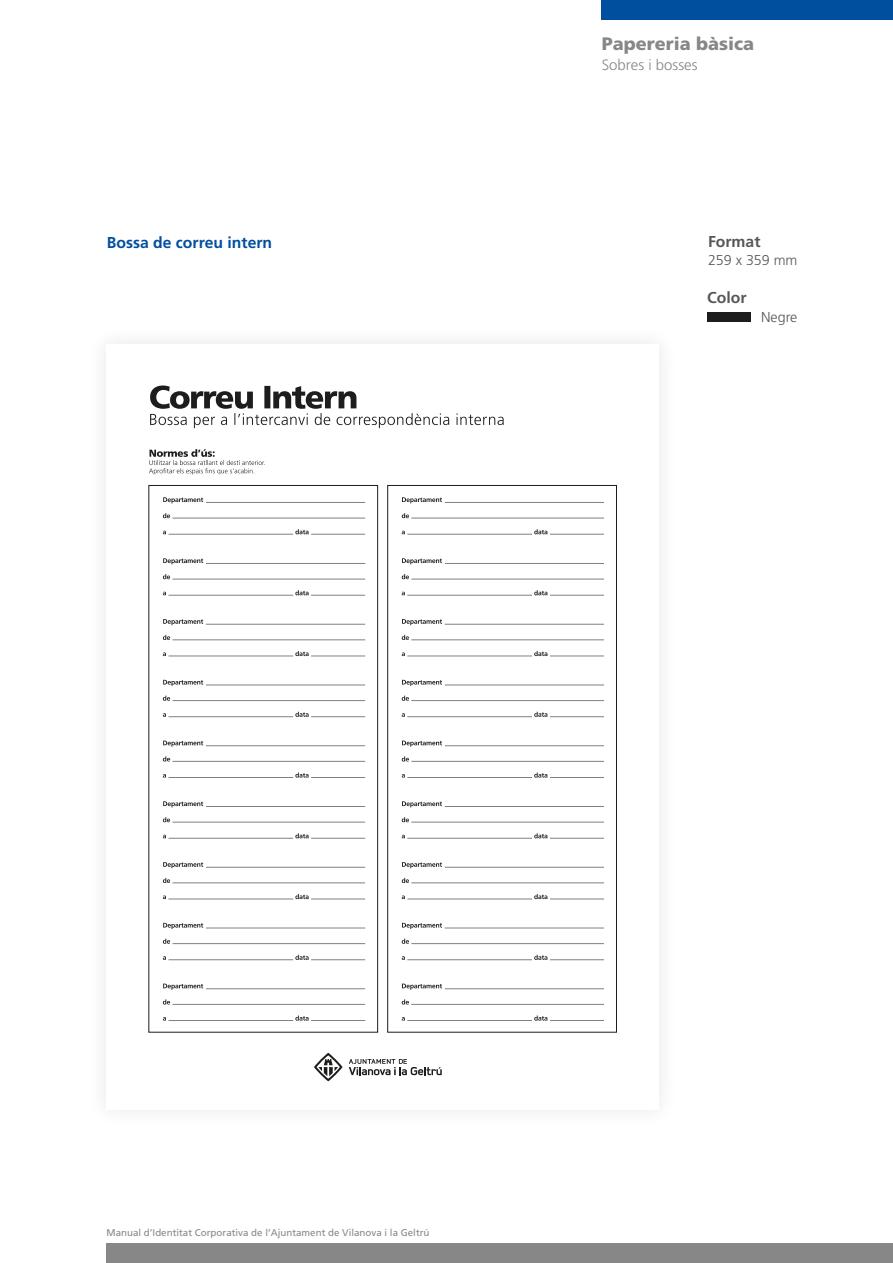
<style>
.page{position:relative;width:893px;height:1263px;background:#fff}
.page>*{position:absolute;margin:0;border:0;box-sizing:border-box;transform-origin:0 0}
.t1{font:900 18px "Frutiger LT Std";color:#878787}
.t2{font:700 15.75px "Frutiger LT Std";color:#004f9f}
.t3{font:700 15.75px "Frutiger LT Std";color:#575756}
.t4{font:300 15px "Frutiger LT Std";color:#878787}
.t5{font:300 14.25px "Frutiger LT Std";color:#575756}
.t6{font:9.75px "Frutiger LT Std";color:#878787}
</style>
<div class="page">
<svg style="left:150px;top:385px;width:354px;height:43px"></svg>
<svg style="left:149px;top:449px;width:116px;height:26px"></svg>
<div style="left:149px;top:485px;width:229px;height:547px;border:1px solid #1d1d1b"></div>
<svg style="left:163px;top:529px;width:146px;height:5px"></svg>
<svg style="left:163px;top:513px;width:7px;height:5px"></svg>
<svg style="left:163px;top:497px;width:40px;height:6px"></svg>
<hr style="left:206px;top:502px;width:159px;height:1px;background:#808080">
<hr style="left:172px;top:518px;width:193px;height:1px;background:#808080">
<hr style="left:168px;top:534px;width:125px;height:1px;background:#808080">
<hr style="left:311px;top:534px;width:54px;height:1px;background:#808080">
<svg style="left:163px;top:590px;width:146px;height:5px"></svg>
<svg style="left:163px;top:574px;width:7px;height:5px"></svg>
<svg style="left:163px;top:558px;width:40px;height:6px"></svg>
<hr style="left:206px;top:563px;width:159px;height:1px;background:#808080">
<hr style="left:172px;top:579px;width:193px;height:1px;background:#808080">
<hr style="left:168px;top:595px;width:125px;height:1px;background:#808080">
<hr style="left:311px;top:595px;width:54px;height:1px;background:#808080">
<svg style="left:163px;top:651px;width:146px;height:5px"></svg>
<svg style="left:163px;top:635px;width:7px;height:5px"></svg>
<svg style="left:163px;top:619px;width:40px;height:6px"></svg>
<hr style="left:206px;top:624px;width:159px;height:1px;background:#808080">
<hr style="left:172px;top:640px;width:193px;height:1px;background:#808080">
<hr style="left:168px;top:656px;width:125px;height:1px;background:#808080">
<hr style="left:311px;top:656px;width:54px;height:1px;background:#808080">
<svg style="left:163px;top:712px;width:146px;height:5px"></svg>
<svg style="left:163px;top:696px;width:7px;height:5px"></svg>
<svg style="left:163px;top:680px;width:40px;height:6px"></svg>
<hr style="left:206px;top:685px;width:159px;height:1px;background:#808080">
<hr style="left:172px;top:700px;width:193px;height:1px;background:#808080">
<hr style="left:168px;top:716px;width:125px;height:1px;background:#808080">
<hr style="left:311px;top:716px;width:54px;height:1px;background:#808080">
<svg style="left:163px;top:772px;width:146px;height:6px"></svg>
<svg style="left:163px;top:756px;width:7px;height:5px"></svg>
<svg style="left:163px;top:740px;width:40px;height:7px"></svg>
<hr style="left:206px;top:745px;width:159px;height:1px;background:#808080">
<hr style="left:172px;top:761px;width:193px;height:1px;background:#808080">
<hr style="left:168px;top:777px;width:125px;height:1px;background:#808080">
<hr style="left:311px;top:777px;width:54px;height:1px;background:#808080">
<svg style="left:163px;top:833px;width:146px;height:5px"></svg>
<svg style="left:163px;top:817px;width:7px;height:5px"></svg>
<svg style="left:163px;top:801px;width:40px;height:6px"></svg>
<hr style="left:206px;top:806px;width:159px;height:1px;background:#808080">
<hr style="left:172px;top:822px;width:193px;height:1px;background:#808080">
<hr style="left:168px;top:838px;width:125px;height:1px;background:#808080">
<hr style="left:311px;top:838px;width:54px;height:1px;background:#808080">
<svg style="left:163px;top:894px;width:146px;height:5px"></svg>
<svg style="left:163px;top:878px;width:7px;height:5px"></svg>
<svg style="left:163px;top:862px;width:40px;height:6px"></svg>
<hr style="left:206px;top:867px;width:159px;height:1px;background:#808080">
<hr style="left:172px;top:883px;width:193px;height:1px;background:#808080">
<hr style="left:168px;top:899px;width:125px;height:1px;background:#808080">
<hr style="left:311px;top:899px;width:54px;height:1px;background:#808080">
<svg style="left:163px;top:955px;width:146px;height:5px"></svg>
<svg style="left:163px;top:939px;width:7px;height:5px"></svg>
<svg style="left:163px;top:923px;width:40px;height:6px"></svg>
<hr style="left:206px;top:928px;width:159px;height:1px;background:#808080">
<hr style="left:172px;top:943px;width:193px;height:1px;background:#808080">
<hr style="left:168px;top:959px;width:125px;height:1px;background:#808080">
<hr style="left:311px;top:959px;width:54px;height:1px;background:#808080">
<svg style="left:163px;top:1015px;width:146px;height:6px"></svg>
<svg style="left:163px;top:999px;width:7px;height:5px"></svg>
<svg style="left:163px;top:983px;width:40px;height:7px"></svg>
<hr style="left:206px;top:988px;width:159px;height:1px;background:#808080">
<hr style="left:172px;top:1004px;width:193px;height:1px;background:#808080">
<hr style="left:168px;top:1020px;width:125px;height:1px;background:#808080">
<hr style="left:311px;top:1020px;width:54px;height:1px;background:#808080">
<div style="left:388px;top:485px;width:229px;height:547px;border:1px solid #1d1d1b"></div>
<svg style="left:402px;top:529px;width:145px;height:5px"></svg>
<svg style="left:402px;top:513px;width:7px;height:5px"></svg>
<svg style="left:402px;top:497px;width:40px;height:6px"></svg>
<hr style="left:445px;top:502px;width:159px;height:1px;background:#808080">
<hr style="left:411px;top:518px;width:193px;height:1px;background:#808080">
<hr style="left:407px;top:534px;width:125px;height:1px;background:#808080">
<hr style="left:550px;top:534px;width:54px;height:1px;background:#808080">
<svg style="left:402px;top:590px;width:145px;height:5px"></svg>
<svg style="left:402px;top:574px;width:7px;height:5px"></svg>
<svg style="left:402px;top:558px;width:40px;height:6px"></svg>
<hr style="left:445px;top:563px;width:159px;height:1px;background:#808080">
<hr style="left:411px;top:579px;width:193px;height:1px;background:#808080">
<hr style="left:407px;top:595px;width:125px;height:1px;background:#808080">
<hr style="left:550px;top:595px;width:54px;height:1px;background:#808080">
<svg style="left:402px;top:651px;width:145px;height:5px"></svg>
<svg style="left:402px;top:635px;width:7px;height:5px"></svg>
<svg style="left:402px;top:619px;width:40px;height:6px"></svg>
<hr style="left:445px;top:624px;width:159px;height:1px;background:#808080">
<hr style="left:411px;top:640px;width:193px;height:1px;background:#808080">
<hr style="left:407px;top:656px;width:125px;height:1px;background:#808080">
<hr style="left:550px;top:656px;width:54px;height:1px;background:#808080">
<svg style="left:402px;top:712px;width:145px;height:5px"></svg>
<svg style="left:402px;top:696px;width:7px;height:5px"></svg>
<svg style="left:402px;top:680px;width:40px;height:6px"></svg>
<hr style="left:445px;top:685px;width:159px;height:1px;background:#808080">
<hr style="left:411px;top:700px;width:193px;height:1px;background:#808080">
<hr style="left:407px;top:716px;width:125px;height:1px;background:#808080">
<hr style="left:550px;top:716px;width:54px;height:1px;background:#808080">
<svg style="left:402px;top:772px;width:145px;height:6px"></svg>
<svg style="left:402px;top:756px;width:7px;height:5px"></svg>
<svg style="left:402px;top:740px;width:40px;height:7px"></svg>
<hr style="left:445px;top:745px;width:159px;height:1px;background:#808080">
<hr style="left:411px;top:761px;width:193px;height:1px;background:#808080">
<hr style="left:407px;top:777px;width:125px;height:1px;background:#808080">
<hr style="left:550px;top:777px;width:54px;height:1px;background:#808080">
<svg style="left:402px;top:833px;width:145px;height:5px"></svg>
<svg style="left:402px;top:817px;width:7px;height:5px"></svg>
<svg style="left:402px;top:801px;width:40px;height:6px"></svg>
<hr style="left:445px;top:806px;width:159px;height:1px;background:#808080">
<hr style="left:411px;top:822px;width:193px;height:1px;background:#808080">
<hr style="left:407px;top:838px;width:125px;height:1px;background:#808080">
<hr style="left:550px;top:838px;width:54px;height:1px;background:#808080">
<svg style="left:402px;top:894px;width:145px;height:5px"></svg>
<svg style="left:402px;top:878px;width:7px;height:5px"></svg>
<svg style="left:402px;top:862px;width:40px;height:6px"></svg>
<hr style="left:445px;top:867px;width:159px;height:1px;background:#808080">
<hr style="left:411px;top:883px;width:193px;height:1px;background:#808080">
<hr style="left:407px;top:899px;width:125px;height:1px;background:#808080">
<hr style="left:550px;top:899px;width:54px;height:1px;background:#808080">
<svg style="left:402px;top:955px;width:145px;height:5px"></svg>
<svg style="left:402px;top:939px;width:7px;height:5px"></svg>
<svg style="left:402px;top:923px;width:40px;height:6px"></svg>
<hr style="left:445px;top:928px;width:159px;height:1px;background:#808080">
<hr style="left:411px;top:943px;width:193px;height:1px;background:#808080">
<hr style="left:407px;top:959px;width:125px;height:1px;background:#808080">
<hr style="left:550px;top:959px;width:54px;height:1px;background:#808080">
<svg style="left:402px;top:1015px;width:145px;height:6px"></svg>
<svg style="left:402px;top:999px;width:7px;height:5px"></svg>
<svg style="left:402px;top:983px;width:40px;height:7px"></svg>
<hr style="left:445px;top:988px;width:159px;height:1px;background:#808080">
<hr style="left:411px;top:1004px;width:193px;height:1px;background:#808080">
<hr style="left:407px;top:1020px;width:125px;height:1px;background:#808080">
<hr style="left:550px;top:1020px;width:54px;height:1px;background:#808080">
<svg style="left:314px;top:1053px;width:29px;height:28px"></svg>
<svg style="left:349px;top:1059px;width:93px;height:16px"></svg>
<div style="left:106px;top:1243px;width:787px;height:20px;background:#878787"></div>
<div style="left:602px;top:0;width:291px;height:19px;background:#004f9f"></div>
<div style="left:707px;top:312px;width:44px;height:10px;background:#1d1d1b"></div>
<h2 class="t2" style="left:107px;top:233px;width:167px">Bossa de correu intern</h2>
<h1 class="t1" style="left:602px;top:33px;width:154px">Papereria bàsica</h1>
<h3 class="t4" style="left:602px;top:56px;width:97px">Sobres i bosses</h3>
<h2 class="t3" style="left:708px;top:232px;width:54px">Format</h2>
<h3 class="t5" style="left:708px;top:252px;width:91px">259 x 359 mm</h3>
<h2 class="t3" style="left:707px;top:289px;width:41px">Color</h2>
<h3 class="t5" style="left:761px;top:308px;width:38px">Negre</h3>
<p class="t6" style="left:107px;top:1227px;width:324px">Manual d’Identitat Corporativa de l’Ajuntament de Vilanova i la Geltrú</p>
</div>
